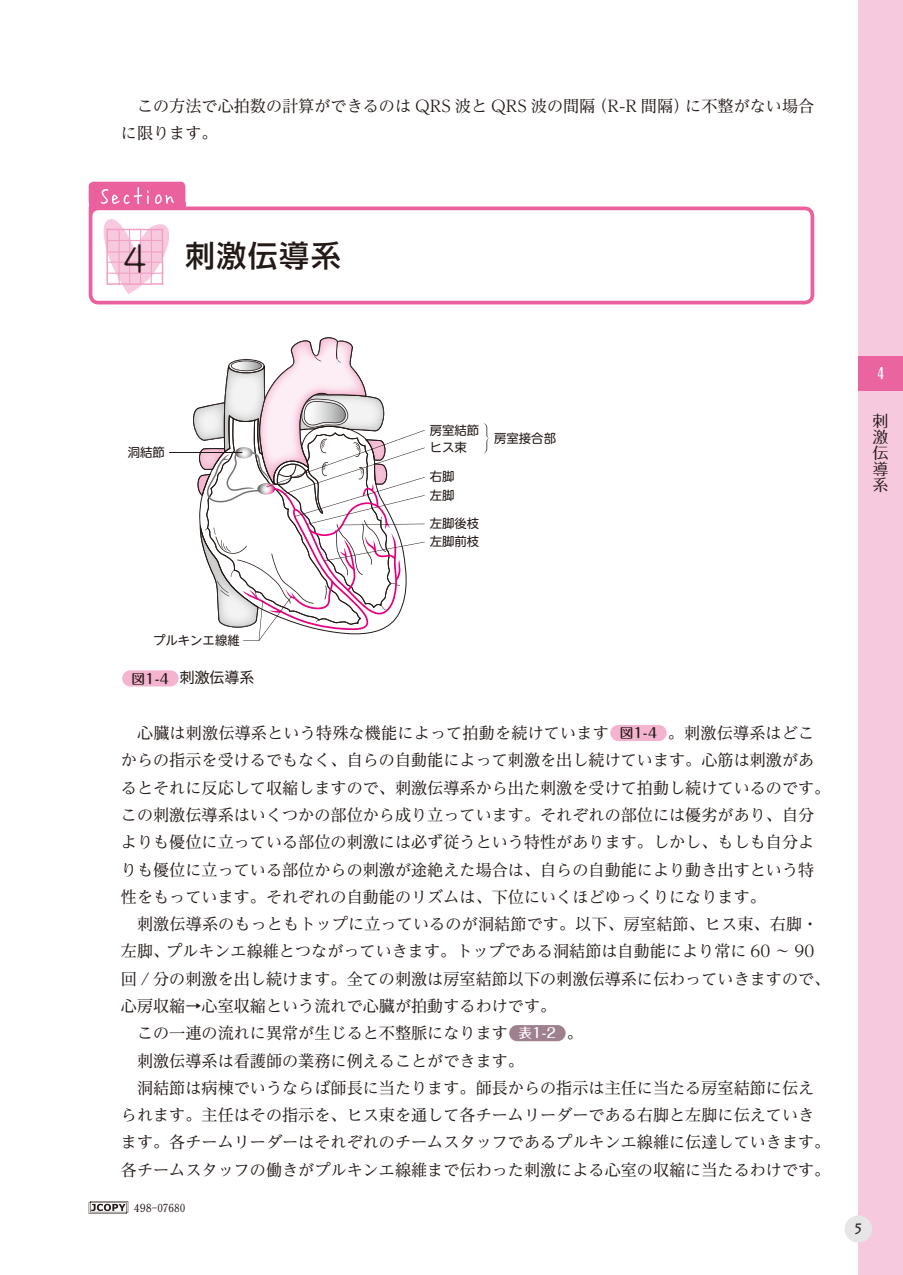
<style>
.page{position:relative;width:903px;height:1275px;background:#fff}
.page>*{position:absolute;margin:0;border:0;box-sizing:border-box;transform-origin:0 0}
.t1{font:39.73px "Haru Gaku Std Light 90 pv RKSJ H";color:#231916}
.t2{font:29.75px "UD Shin Go Pr 6 Medium 90 pv RKSJ H";letter-spacing:.05em;color:#231916}
.t3{font:16.1px/27.3px "Reim Pr 6 Regular 90 pv RKSJ H";color:#231916}
.t4{font:16.1px/16.1px "Maru Fo Pro Regular 90 pv RKSJ V";color:#231916;text-align:justify}
.t5{font:14.88px "Hira Maru Pro W4 90 pv RKSJ H";color:#231916}
.t6{font:14.88px "Lithos Pro";color:#231916}
.t7{font:14.88px "Maru Fo Pro Bold 90 pv RKSJ H";color:#fff;scale:.8 1}
.t8{font:12.42px/18px "UD Shin M Go Pr 6 Regular 90 pv RKSJ H";color:#231916}
.t9{font:11.2px "Futo Min A101 Pr 6 Bold 90 pv RKSJ H";color:#231916}
.s1{font-family:"Maru Fo Pro Medium 90 pv RKSJ H";font-size:13.65px}
.s2{font-family:"Maru Fo Pro Medium 90 pv RKSJ H";font-size:13.65px;color:#fff}
</style>
<div class="page">
<div style="left:858px;top:0;width:45px;height:1275px;background:#f7c9de"></div>
<svg style="left:89px;top:1201px;width:39px;height:13px"></svg>
<div style="left:844px;top:1215px;width:28px;height:28px;background:#e6e6e7;border-radius:50%"></div>
<div style="left:858px;top:356px;width:45px;height:35px;background:#ea64a0"></div>
<div style="left:610px;top:725px;width:57px;height:16px;background:#f4b4d0;border-radius:8px"></div>
<div style="left:509px;top:1025px;width:57px;height:16px;background:#9e808e;border-radius:8px"></div>
<svg style="left:169px;top:337px;width:256px;height:304px"></svg>
<svg style="left:483px;top:423px;width:6px;height:31px"></svg>
<div style="left:122px;top:670px;width:57px;height:16px;background:#f4b4d0;border-radius:8px"></div>
<svg style="left:89px;top:206px;width:725px;height:98px"></svg>
<div style="left:89px;top:182px;width:96px;height:24px;background:#ea619e;border-radius:5px"></div>
<hr style="left:89px;top:202px;width:96px;height:4px;background:#ea619e">
<svg style="left:89px;top:187px;width:85px;height:107px"></svg>
<p class="t3" style="left:121px;top:94px;width:695px;text-indent:16px">この方法で心拍数の計算ができるのは QRS 波と QRS 波の間隔（R-R 間隔）に不整がない場合に限ります。</p>
<h1 class="t1" style="left:122px;top:239px;width:28px">4</h1>
<h2 class="t2" style="left:185px;top:245px;width:157px">刺激伝導系</h2>
<p class="t8" style="left:128px;top:445px;width:39px">洞結節</p>
<p class="t8" style="left:153px;top:633px;width:88px">プルキンエ線維</p>
<p class="t5" style="left:132px;top:672px;width:124px"><span class="s1">図1-4</span> 刺激伝導系</p>
<p class="t8" style="left:430px;top:422px;width:51px">房室結節</p>
<p class="t8" style="left:430px;top:440px;width:39px">ヒス束</p>
<p class="t8" style="left:430px;top:469px;width:26px">右脚左脚</p>
<p class="t8" style="left:430px;top:516px;width:51px">左脚後枝左脚前枝</p>
<p class="t8" style="left:494px;top:431px;width:64px">房室接合部</p>
<p class="t3" style="left:121px;top:722px;width:711px;text-indent:16px">心臓は刺激伝導系という特殊な機能によって拍動を続けています <span class="s1">図1-4</span> 。刺激伝導系はどこからの指示を受けるでもなく、自らの自動能によって刺激を出し続けています。心筋は刺激があるとそれに反応して収縮しますので、刺激伝導系から出た刺激を受けて拍動し続けているのです。この刺激伝導系はいくつかの部位から成り立っています。それぞれの部位には優劣があり、自分よりも優位に立っている部位の刺激には必ず従うという特性があります。しかし、もしも自分よりも優位に立っている部位からの刺激が途絶えた場合は、自らの自動能により動き出すという特性をもっています。それぞれの自動能のリズムは、下位にいくほどゆっくりになります。</p>
<p class="t3" style="left:137px;top:913px;width:683px">刺激伝導系のもっともトップに立っているのが洞結節です。以下、房室結節、ヒス束、右脚・</p>
<p class="t3" style="left:121px;top:940px;width:695px">左脚、プルキンエ線維とつながっていきます。トップである洞結節は自動能により常に 60 ～ 90</p>
<p class="t3" style="left:121px;top:967px;width:711px">回 / 分の刺激を出し続けます。全ての刺激は房室結節以下の刺激伝導系に伝わっていきますので、</p>
<p class="t3" style="left:121px;top:994px;width:437px">心房収縮→心室収縮という流れで心臓が拍動するわけです。</p>
<p class="t3" style="left:137px;top:1022px;width:447px">この一連の流れに異常が生じると不整脈になります <span class="s2">表1-2</span> 。</p>
<p class="t3" style="left:137px;top:1049px;width:388px">刺激伝導系は看護師の業務に例えることができます。</p>
<p class="t3" style="left:137px;top:1076px;width:679px">洞結節は病棟でいうならば師長に当たります。師長からの指示は主任に当たる房室結節に伝え</p>
<p class="t3" style="left:121px;top:1104px;width:695px">られます。主任はその指示を、ヒス束を通して各チームリーダーである右脚と左脚に伝えていき</p>
<p class="t3" style="left:121px;top:1131px;width:711px">ます。各チームリーダーはそれぞれのチームスタッフであるプルキンエ線維に伝達していきます。</p>
<p class="t3" style="left:121px;top:1158px;width:711px">各チームスタッフの働きがプルキンエ線維まで伝わった刺激による心室の収縮に当たるわけです。</p>
<p class="t9" style="left:134px;top:1203px;width:53px">498-07680</p>
<p class="t7" style="left:878px;top:368px;width:9px">4</p>
<p class="t4" style="left:872px;top:415px;width:17px">刺激伝導系</p>
<p class="t6" style="left:853px;top:1220px;width:12px">5</p>
</div>
